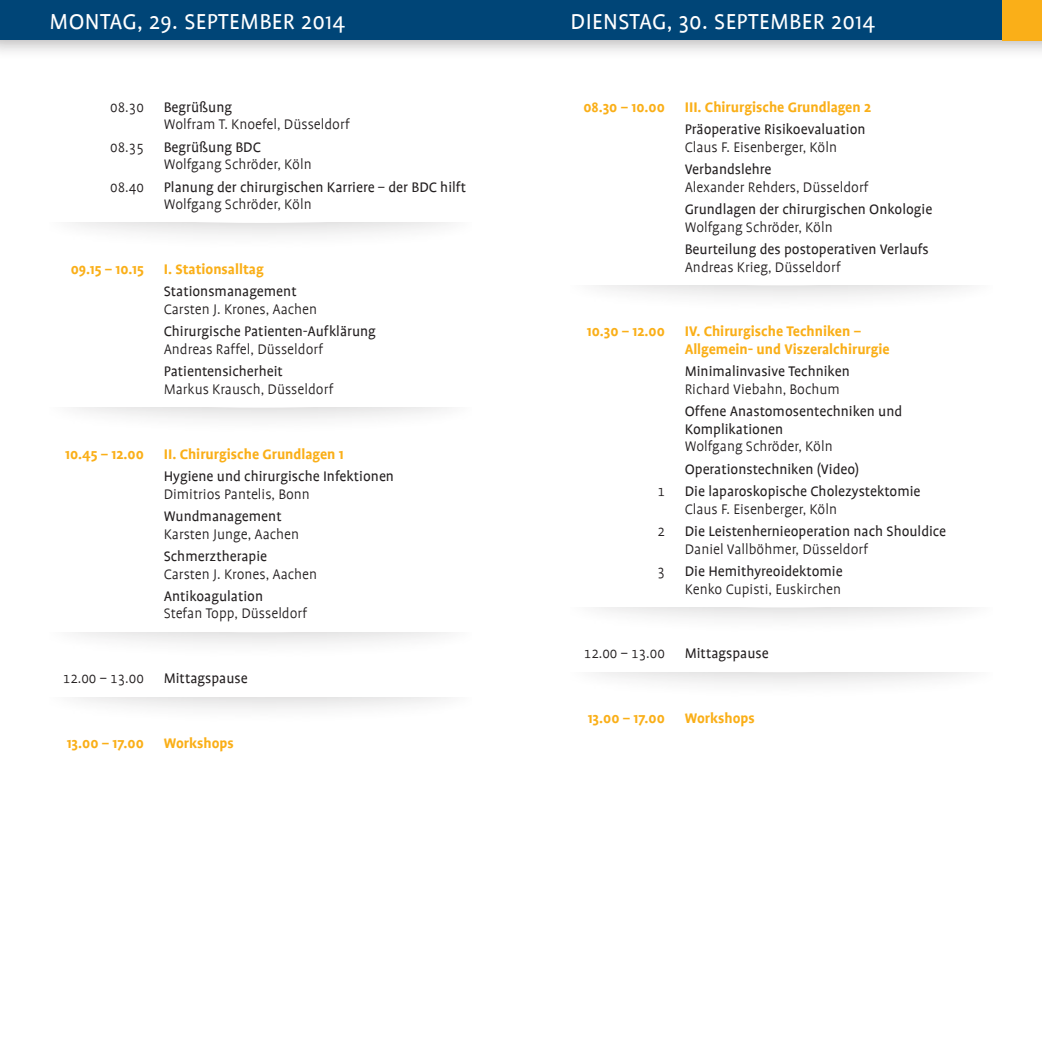
<style>
.page{position:relative;width:1042px;height:1042px;background:#fff}
.page>*{position:absolute;margin:0;border:0;box-sizing:border-box;transform-origin:0 0}
.t1{font:24.5px "Profile";letter-spacing:.015em;color:#fff}
.t2{font:15.75px/22.4px "Profile";color:#231f20}
.t3{font:300 15.75px "Profile";color:#231f20}
.t4{font:700 15.75px/17.5px "Profile";color:#faaf18}
.t5{font:300 15.75px "Profile SC";color:#231f20}
.s1{font-weight:300}
.s2{font-family:"Profile SC";font-weight:300}
</style>
<div class="page">
<div style="left:0;top:0;width:1042px;height:60px;background:#231f20;opacity:.33"></div>
<div style="left:0;top:0;width:1042px;height:40px;background:#004577"></div>
<div style="left:1002px;top:0;width:40px;height:40px;background:#faaf18"></div>
<div style="left:50px;top:223px;width:421px;height:28px;background:#231f20;opacity:.25"></div>
<svg style="left:56px;top:223px;width:410px;height:1px"></svg>
<div style="left:50px;top:407px;width:421px;height:29px;background:#231f20;opacity:.25"></div>
<svg style="left:56px;top:407px;width:410px;height:1px"></svg>
<div style="left:50px;top:632px;width:421px;height:28px;background:#231f20;opacity:.25"></div>
<svg style="left:56px;top:632px;width:410px;height:1px"></svg>
<div style="left:50px;top:697px;width:421px;height:28px;background:#231f20;opacity:.25"></div>
<svg style="left:56px;top:697px;width:410px;height:1px"></svg>
<div style="left:570px;top:285px;width:422px;height:28px;background:#231f20;opacity:.25"></div>
<svg style="left:577px;top:285px;width:410px;height:1px"></svg>
<div style="left:570px;top:607px;width:422px;height:28px;background:#231f20;opacity:.25"></div>
<svg style="left:577px;top:607px;width:410px;height:1px"></svg>
<div style="left:570px;top:672px;width:422px;height:28px;background:#231f20;opacity:.25"></div>
<svg style="left:577px;top:672px;width:410px;height:1px"></svg>
<h1 class="t1" style="left:50px;top:9px;width:194px">Montag, 29. Septembe</h1>
<h1 class="t1" style="left:283px;top:9px;width:64px">r 2014</h1>
<h1 class="t1" style="left:570px;top:9px;width:203px">Dienstag, 30. Septembe</h1>
<h1 class="t1" style="left:813px;top:9px;width:64px">r 2014</h1>
<p class="t5" style="left:110px;top:99px;width:35px">08.30</p>
<p class="t2" style="left:164px;top:96px;width:70px">Begrüßung</p>
<p class="t3" style="left:164px;top:116px;width:188px">Wolfram T. Knoefel, Düsseldorf</p>
<p class="t5" style="left:110px;top:139px;width:35px">08.35</p>
<p class="t2" style="left:164px;top:136px;width:99px">Begrüßung BDC</p>
<p class="t2" style="left:110px;top:153px;width:358px;text-indent:53px"><span class="s1">Wolfgang Schröder, Köln<br></span><span class="s2">08.40</span> Planung der chirurgischen Karriere – der BDC hilft</p>
<p class="t3" style="left:164px;top:196px;width:149px">Wolfgang Schröder, Köln</p>
<p class="t4" style="left:71px;top:260px;width:195px">09.15 – 10.15 I . Stationsalltag</p>
<p class="t2" style="left:164px;top:280px;width:134px">Stationsmanagement</p>
<p class="t3" style="left:164px;top:301px;width:155px">Carsten J. Krones, Aachen</p>
<p class="t2" style="left:164px;top:320px;width:214px">Chirurgische Patienten-Aufklärung</p>
<p class="t3" style="left:164px;top:341px;width:161px">Andreas Raffel, Düsseldorf</p>
<p class="t2" style="left:144px;top:360px;width:141px">Patientensicherheit</p>
<p class="t3" style="left:164px;top:381px;width:171px">Markus Krausch, Düsseldorf</p>
<p class="t4" style="left:65px;top:445px;width:280px">10.45 – 12.00 II. Chirurgische Grundlagen 1</p>
<p class="t2" style="left:164px;top:465px;width:232px">Hygiene und chirurgische I nfektionen</p>
<p class="t3" style="left:164px;top:486px;width:148px">Dimitrios Pantelis, Bonn</p>
<p class="t2" style="left:164px;top:505px;width:119px">Wundmanagement</p>
<p class="t3" style="left:164px;top:526px;width:137px">Karsten Junge, Aachen</p>
<p class="t2" style="left:164px;top:545px;width:105px">Schmerztherapie</p>
<p class="t3" style="left:164px;top:566px;width:155px">Carsten J. Krones, Aachen</p>
<p class="t2" style="left:144px;top:585px;width:121px">Antikoagulation</p>
<p class="t3" style="left:164px;top:605px;width:145px">Stefan Topp, Düsseldorf</p>
<p class="t5" style="left:63px;top:670px;width:83px">12.00 – 13.00</p>
<p class="t2" style="left:164px;top:667px;width:85px">Mittagspause</p>
<p class="t4" style="left:67px;top:734px;width:79px">13.00 – 17.00</p>
<p class="t4" style="left:164px;top:734px;width:72px">Workshops</p>
<p class="t4" style="left:583px;top:98px;width:91px">08.30 – 10.00 III</p>
<p class="t4" style="left:697px;top:98px;width:175px">. Chirurgische Grundlagen 2</p>
<p class="t2" style="left:665px;top:118px;width:202px">Präoperative Risikoevaluation</p>
<p class="t3" style="left:685px;top:139px;width:154px">Claus F. Eisenberger, Köln</p>
<p class="t2" style="left:685px;top:158px;width:88px">Verbandslehre</p>
<p class="t3" style="left:685px;top:179px;width:185px">Alexander Rehders, Düsseldorf</p>
<p class="t2" style="left:665px;top:198px;width:269px">Grundlagen der chirurgischen Onkologie</p>
<p class="t3" style="left:685px;top:219px;width:149px">Wolfgang Schröder, Köln</p>
<p class="t2" style="left:685px;top:238px;width:246px">Beurteilung des postoperativen Verlaufs</p>
<p class="t3" style="left:685px;top:259px;width:158px">Andreas Krieg, Düsseldorf</p>
<p class="t4" style="left:685px;top:323px;width:207px;text-indent:-98px">10.30 – 12.00 IV. Chirurgische Techniken –<br>Allgemein- und Viszeralchirurgie</p>
<p class="t2" style="left:685px;top:360px;width:167px">Minimalinvasive Techniken</p>
<p class="t3" style="left:685px;top:381px;width:157px">Richard Viebahn, Bochum</p>
<p class="t2" style="left:685px;top:403px;width:219px;line-height:17.5px">Offene Anastomosentechniken und<br>Komplikationen</p>
<p class="t3" style="left:685px;top:438px;width:149px">Wolfgang Schröder, Köln</p>
<p class="t2" style="left:685px;top:458px;width:176px">Operationstechniken (Video)</p>
<p class="t5" style="left:657px;top:483px;width:9px">1</p>
<p class="t2" style="left:685px;top:480px;width:237px">Die laparoskopische Cholezystektomie</p>
<p class="t3" style="left:685px;top:501px;width:154px">Claus F. Eisenberger, Köln</p>
<p class="t5" style="left:657px;top:523px;width:9px">2</p>
<p class="t2" style="left:685px;top:520px;width:263px">Die Leistenhernieoperation nach Shouldice</p>
<p class="t3" style="left:685px;top:541px;width:185px">Daniel Vallböhmer, Düsseldorf</p>
<p class="t5" style="left:657px;top:563px;width:9px">3</p>
<p class="t2" style="left:685px;top:560px;width:160px">Die Hemithyreoidektomie</p>
<p class="t3" style="left:685px;top:581px;width:158px">Kenko Cupisti, Euskirchen</p>
<p class="t5" style="left:584px;top:645px;width:83px">12.00 – 13.00</p>
<p class="t2" style="left:685px;top:642px;width:85px">Mittagspause</p>
<p class="t4" style="left:588px;top:709px;width:79px">13.00 – 17.00</p>
<p class="t4" style="left:685px;top:709px;width:72px">Workshops</p>
</div>
